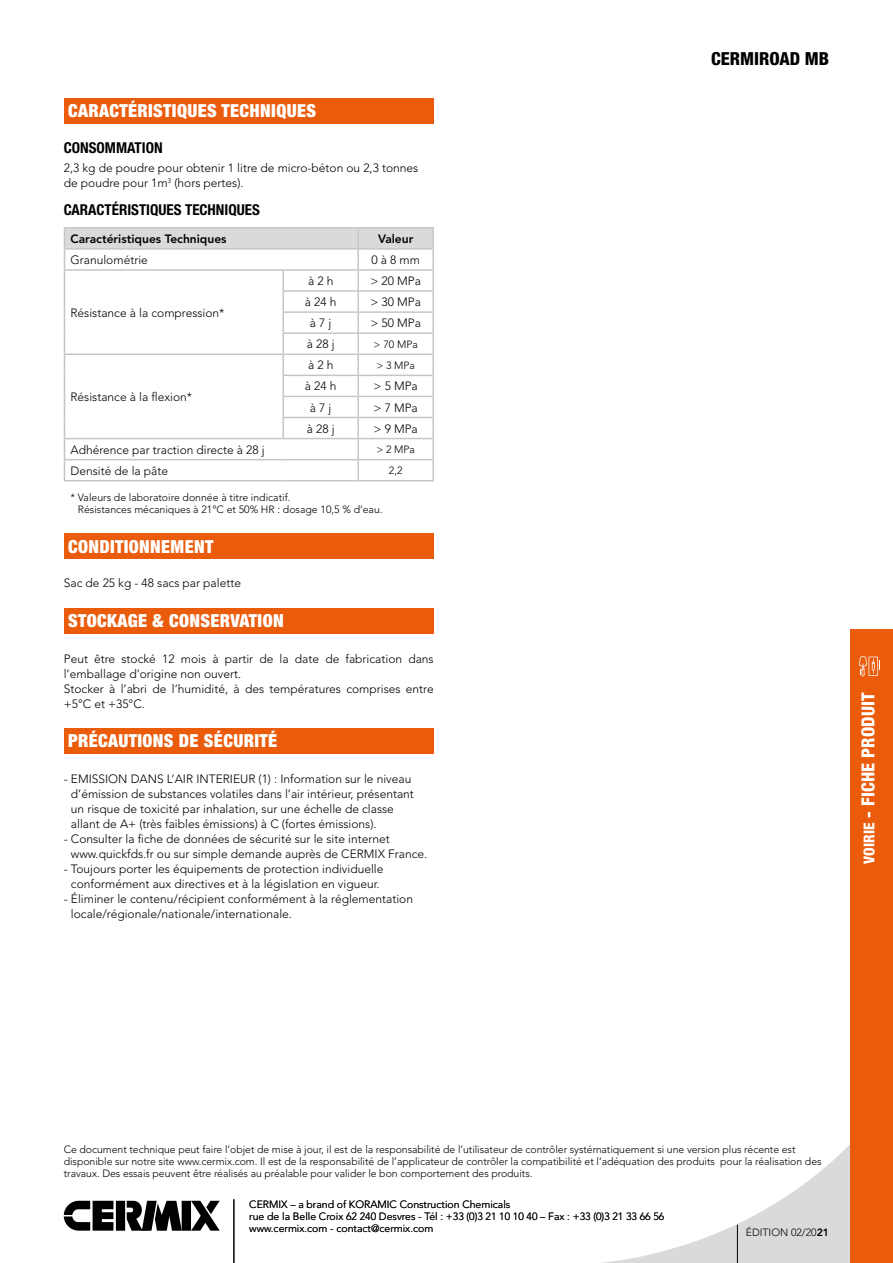
<style>
.page{position:relative;width:893px;height:1263px;background:#fff}
.page>*{position:absolute;margin:0;border:0;box-sizing:border-box;transform-origin:0 0}
.t1{font:900 condensed 18px "Helvetica Neue LT Std";letter-spacing:.02em;color:#fff}
.t2{font:800 condensed 18px "Helvetica Neue LT Std";letter-spacing:.01em;color:#fff}
.t3{font:800 condensed 18px "Helvetica Neue LT Std";color:#000}
.t4{font:700 condensed 15px "Helvetica Neue LT Std";color:#000}
.t5{font:300 12px/15px "Avenir LT Std";color:#000}
.t6{font:800 12px "Avenir LT Pro";color:#000}
.t7{font:300 10.5px/12px "Avenir LT Std";letter-spacing:-.005em;color:#000}
.s1{font-size:15px}
.s2{font-family:"Avenir LT Pro";font-weight:800}
</style>
<div class="page">
<svg style="left:601px;top:1145px;width:249px;height:118px"></svg>
<hr style="left:737px;top:1225px;width:1px;height:38px;background:#000">
<svg style="left:64px;top:1201px;width:156px;height:30px"></svg>
<hr style="left:233px;top:1199px;width:2px;height:64px;background:#000">
<div style="left:850px;top:629px;width:43px;height:634px;background:#ea5b0b"></div>
<svg style="left:859px;top:656px;width:21px;height:20px"></svg>
<div style="left:64px;top:608px;width:370px;height:25px;background:#ea5b0b"></div>
<div style="left:64px;top:534px;width:370px;height:25px;background:#ea5b0b"></div>
<div style="left:64px;top:728px;width:370px;height:26px;background:#ea5b0b"></div>
<hr style="left:64px;top:227px;width:219px;height:2px;background:#c6c6c6">
<hr style="left:283px;top:227px;width:75px;height:2px;background:#c6c6c6">
<hr style="left:358px;top:227px;width:76px;height:2px;background:#c6c6c6">
<svg style="left:64px;top:228px;width:370px;height:252px"></svg>
<hr style="left:357px;top:460px;width:2px;height:20px;background:#c6c6c6">
<hr style="left:432px;top:460px;width:2px;height:20px;background:#c6c6c6">
<hr style="left:64px;top:438px;width:219px;height:1px;background:#c6c6c6">
<hr style="left:283px;top:438px;width:75px;height:1px;background:#c6c6c6">
<hr style="left:358px;top:438px;width:76px;height:1px;background:#c6c6c6">
<hr style="left:64px;top:459px;width:219px;height:1px;background:#c6c6c6">
<hr style="left:283px;top:459px;width:75px;height:1px;background:#c6c6c6">
<hr style="left:358px;top:459px;width:76px;height:1px;background:#c6c6c6">
<hr style="left:64px;top:480px;width:219px;height:1px;background:#c6c6c6">
<hr style="left:283px;top:480px;width:75px;height:1px;background:#c6c6c6">
<hr style="left:358px;top:480px;width:76px;height:1px;background:#c6c6c6">
<div style="left:64px;top:98px;width:370px;height:25px;background:#ea5b0b"></div>
<h1 class="t1" style="left:68px;top:99px;width:250px">CARACTÉRISTIQUES TECHNIQUES</h1>
<p class="t4" style="left:64px;top:139px;width:100px">CONSOMMATION</p>
<p class="t5" style="left:64px;top:161px;width:356px">2,3 kg de poudre pour obtenir 1 litre de micro-béton ou 2,3 tonnes de poudre pour 1m<sup>3</sup> (hors pertes).</p>
<p class="t4" style="left:64px;top:201px;width:198px">CARACTÉRISTIQUES TECHNIQUES</p>
<p class="t6" style="left:71px;top:232px;width:158px">Caractéristiques Techniques</p>
<p class="t6" style="left:378px;top:232px;width:37px">Valeur</p>
<p class="t5" style="left:71px;top:252px;width:79px">Granulométrie</p>
<p class="t5" style="left:371px;top:252px;width:50px">0 à 8 mm</p>
<p class="t5" style="left:71px;top:305px;width:156px">Résistance à la compression*</p>
<p class="t5" style="left:71px;top:389px;width:123px">Résistance à la flexion*</p>
<p class="t5" style="left:308px;top:273px;width:27px">à 2 h</p>
<p class="t5" style="left:370px;top:273px;width:52px">&gt; 20 MPa</p>
<p class="t5" style="left:305px;top:295px;width:33px">à 24 h</p>
<p class="t5" style="left:370px;top:295px;width:52px">&gt; 30 MPa</p>
<p class="t5" style="left:310px;top:316px;width:23px">à 7 j</p>
<p class="t5" style="left:370px;top:316px;width:52px">&gt; 50 MPa</p>
<p class="t5" style="left:307px;top:337px;width:29px">à 28 j</p>
<p class="t7" style="left:374px;top:338px;width:46px">&gt; 70 MPa</p>
<p class="t5" style="left:308px;top:358px;width:27px">à 2 h</p>
<p class="t7" style="left:376px;top:359px;width:40px">&gt; 3 MPa</p>
<p class="t5" style="left:305px;top:379px;width:33px">à 24 h</p>
<p class="t5" style="left:374px;top:379px;width:46px">&gt; 5 MPa</p>
<p class="t5" style="left:310px;top:400px;width:23px">à 7 j</p>
<p class="t5" style="left:374px;top:400px;width:46px">&gt; 7 MPa</p>
<p class="t5" style="left:307px;top:421px;width:29px">à 28 j</p>
<p class="t5" style="left:374px;top:421px;width:46px">&gt; 9 MPa</p>
<p class="t5" style="left:71px;top:442px;width:196px">Adhérence par traction directe à 28 j</p>
<p class="t7" style="left:376px;top:443px;width:40px">&gt; 2 MPa</p>
<p class="t5" style="left:71px;top:463px;width:99px">Densité de la pâte</p>
<p class="t7" style="left:389px;top:465px;width:15px">2,2</p>
<p class="t7" style="left:78px;top:491px;width:306px;line-height:12.6px;text-indent:-7px">* Valeurs de laboratoire donnée à titre indicatif.<br>Résistances mécaniques à 21°C et 50% HR : dosage 10,5 % d’eau.</p>
<h1 class="t1" style="left:68px;top:535px;width:147px">CONDITIONNEMENT</h1>
<p class="t5" style="left:64px;top:575px;width:179px">Sac de 25 kg - 48 sacs par palette</p>
<h1 class="t1" style="left:68px;top:610px;width:217px">STOCKAGE &amp; CONSERVATION</h1>
<p class="t5" style="left:64px;top:651px;width:371px">Peut être stocké 12 mois à partir de la date de fabrication dans l’emballage d’origine non ouvert.<br>Stocker à l’abri de l’humidité, à des températures comprises entre +5°C et +35°C.</p>
<h1 class="t1" style="left:68px;top:730px;width:211px">PRÉCAUTIONS DE SÉCURITÉ</h1>
<p class="t5" style="left:71px;top:772px;width:345px;text-indent:-7px">- EMISSION DANS L’AIR INTERIEUR (1) : Information sur le niveau d’émission de substances volatiles dans l’air intérieur, présentant un risque de toxicité par inhalation, sur une échelle de classe allant de A+ (très faibles émissions) à C (fortes émissions).</p>
<p class="t5" style="left:71px;top:832px;width:358px;text-indent:-7px">- Consulter la fiche de données de sécurité sur le site internet www.quickfds.fr ou sur simple demande auprès de CERMIX France.</p>
<p class="t5" style="left:64px;top:862px;width:321px;text-align:center">- Toujours porter les équipements de protection individuelle conformément aux directives et à la législation en vigueur.</p>
<p class="t5" style="left:71px;top:892px;width:344px;text-indent:-7px">- Éliminer le contenu/récipient conformément à la réglementation locale/régionale/nationale/internationale.</p>
<h1 class="t3" style="left:711px;top:47px;width:120px">CERMIROAD MB</h1>
<h1 class="t2" style="left:857px;top:864px;width:173px;rotate:-90deg"><span class="s1">VOIRIE</span> - FICHE PRODUIT</h1>
<p class="t7" style="left:64px;top:1143px;width:759px">Ce document technique peut faire l’objet de mise à jour, il est de la responsabilité de l’utilisateur de contrôler systématiquement si une version plus récente est disponible sur notre site www.cermix.com. Il est de la responsabilité de l’applicateur de contrôler la compatibilité et l’adéquation des produits pour la réalisation des travaux. Des essais peuvent être réalisés au préalable pour valider le bon comportement des produits.</p>
<p class="t7" style="left:249px;top:1198px;width:417px">CERMIX – a brand of KORAMIC Construction Chemicals<br>rue de la Belle Croix 62 240 Desvres - Tél : +33 (0)3 21 10 10 40 – Fax : +33 (0)3 21 33 66 56 www.cermix.com - contact@cermix.com</p>
<p class="t7" style="left:746px;top:1226px;width:85px">ÉDITION 02/20<span class="s2">21</span></p>
</div>
